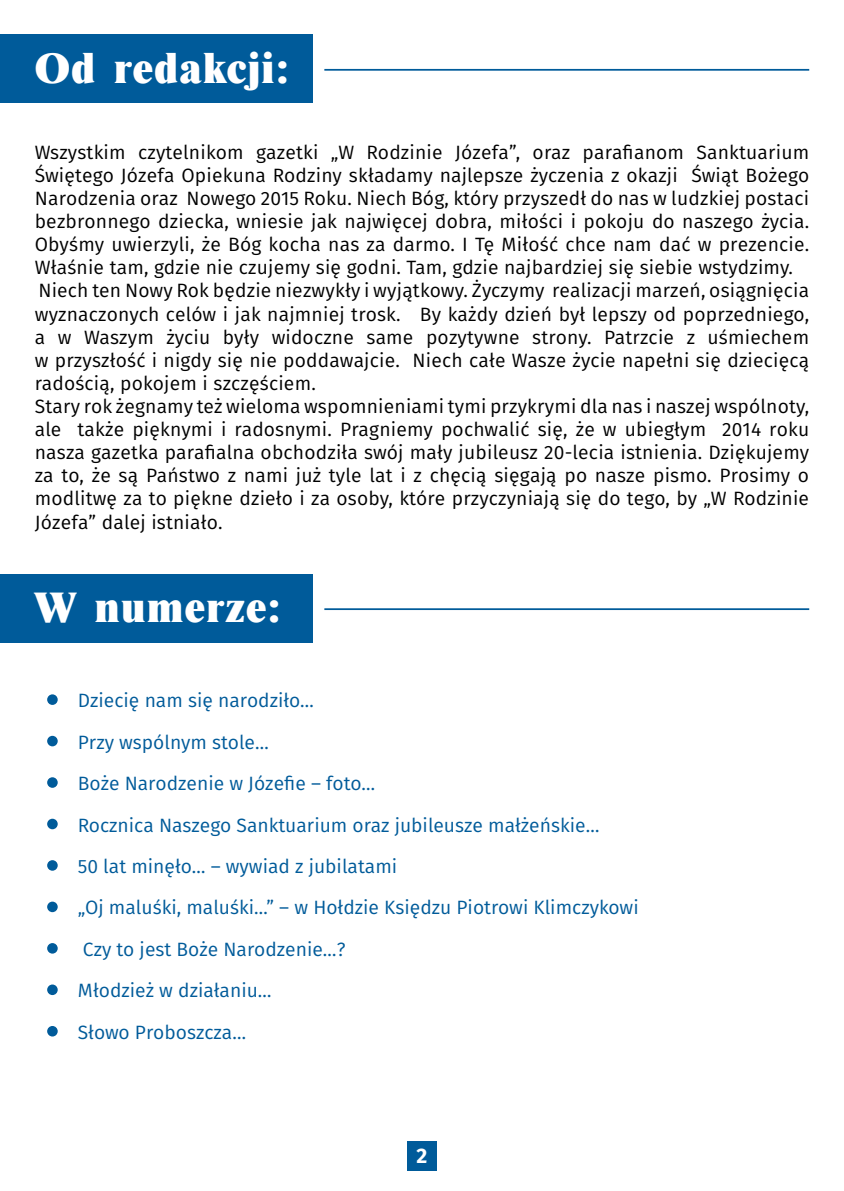
<style>
.page{position:relative;width:844px;height:1191px;background:#fff}
.page>*{position:absolute;margin:0;border:0;box-sizing:border-box;transform-origin:0 0}
.t1{font:700 expanded 43.75px "Nimbus Rom DCE";letter-spacing:.02em;color:#fff}
.t2{font:700 21px "Fira Sans";color:#fff}
.t3{font:19.25px/23.1px "Fira Sans";letter-spacing:.01em;color:#000}
.t4{font:19.25px/41.5px "Fira Sans";color:#005b9a}
</style>
<div class="page">
<div style="left:407px;top:1141px;width:30px;height:30px;background:#005b9a"></div>
<div style="left:0;top:35px;width:313px;height:68px;background:#005b9a"></div>
<hr style="left:324px;top:69px;width:485px;height:2px;background:#005b9a">
<div style="left:0;top:574px;width:313px;height:68px;background:#005b9a"></div>
<hr style="left:324px;top:608px;width:485px;height:2px;background:#005b9a">
<div style="left:47px;top:694px;width:11px;height:11px;background:#005b9a;border-radius:50%"></div>
<div style="left:47px;top:860px;width:11px;height:10px;background:#005b9a;border-radius:50%"></div>
<div style="left:47px;top:736px;width:11px;height:10px;background:#005b9a;border-radius:50%"></div>
<div style="left:47px;top:901px;width:11px;height:11px;background:#005b9a;border-radius:50%"></div>
<div style="left:47px;top:777px;width:11px;height:11px;background:#005b9a;border-radius:50%"></div>
<div style="left:47px;top:943px;width:11px;height:10px;background:#005b9a;border-radius:50%"></div>
<div style="left:47px;top:984px;width:11px;height:11px;background:#005b9a;border-radius:50%"></div>
<div style="left:47px;top:818px;width:11px;height:11px;background:#005b9a;border-radius:50%"></div>
<div style="left:47px;top:1026px;width:11px;height:10px;background:#005b9a;border-radius:50%"></div>
<h1 class="t1" style="left:35px;top:43px;width:255px">Od redakcji:</h1>
<p class="t3" style="left:35px;top:142px;width:775px">Wszystkim czytelnikom gazetki „W Rodzinie Józefa”, oraz parafianom Sanktuarium Świętego Józefa Opiekuna Rodziny składamy najlepsze życzenia z okazji Świąt Bożego Narodzenia oraz Nowego 2015 Roku. Niech Bóg, który przyszedł do nas w ludzkiej postaci bezbronnego dziecka, wniesie jak najwięcej dobra, miłości i pokoju do naszego życia.<br>Obyśmy uwierzyli, że Bóg kocha nas za darmo. I Tę Miłość chce nam dać w prezencie.<br>Właśnie tam, gdzie nie czujemy się godni. Tam, gdzie najbardziej się siebie wstydzimy.<br>Niech ten Nowy Rok będzie niezwykły i wyjątkowy. Życzymy realizacji marzeń, osiągnięcia wyznaczonych celów i jak najmniej trosk. By każdy dzień był lepszy od poprzedniego, a w Waszym życiu były widoczne same pozytywne strony. Patrzcie z uśmiechem w przyszłość i nigdy się nie poddawajcie. Niech całe Wasze życie napełni się dziecięcą radością, pokojem i szczęściem.<br>Stary rok żegnamy też wieloma wspomnieniami tymi przykrymi dla nas i naszej wspólnoty, ale także pięknymi i radosnymi. Pragniemy pochwalić się, że w ubiegłym 2014 roku nasza gazetka parafialna obchodziła swój mały jubileusz 20-lecia istnienia. Dziękujemy za to, że są Państwo z nami już tyle lat i z chęcią sięgają po nasze pismo. Prosimy o modlitwę za to piękne dzieło i za osoby, które przyczyniają się do tego, by „W Rodzinie Józefa” dalej istniało.</p>
<h1 class="t1" style="left:35px;top:583px;width:246px">W numerze:</h1>
<p class="t4" style="left:78px;top:681px;width:237px">Dziecię nam się narodziło…</p>
<p class="t4" style="left:78px;top:722px;width:192px">Przy wspólnym stole…</p>
<p class="t4" style="left:78px;top:764px;width:299px">Boże Narodzenie w Józefie – foto…</p>
<p class="t4" style="left:78px;top:805px;width:523px">Rocznica Naszego Sanktuarium oraz jubileusze małżeńskie…</p>
<p class="t4" style="left:78px;top:847px;width:321px">50 lat minęło… – wywiad z jubilatami</p>
<p class="t4" style="left:78px;top:888px;width:562px">„Oj maluśki, maluśki…” – w Hołdzie Księdzu Piotrowi Klimczykowi</p>
<p class="t4" style="left:78px;top:930px;width:269px">Czy to jest Boże Narodzenie…?<br>Młodzież w działaniu…</p>
<p class="t4" style="left:78px;top:1012px;width:170px">Słowo Proboszcza…</p>
<p class="t2" style="left:416px;top:1140px;width:12px">2</p>
</div>
